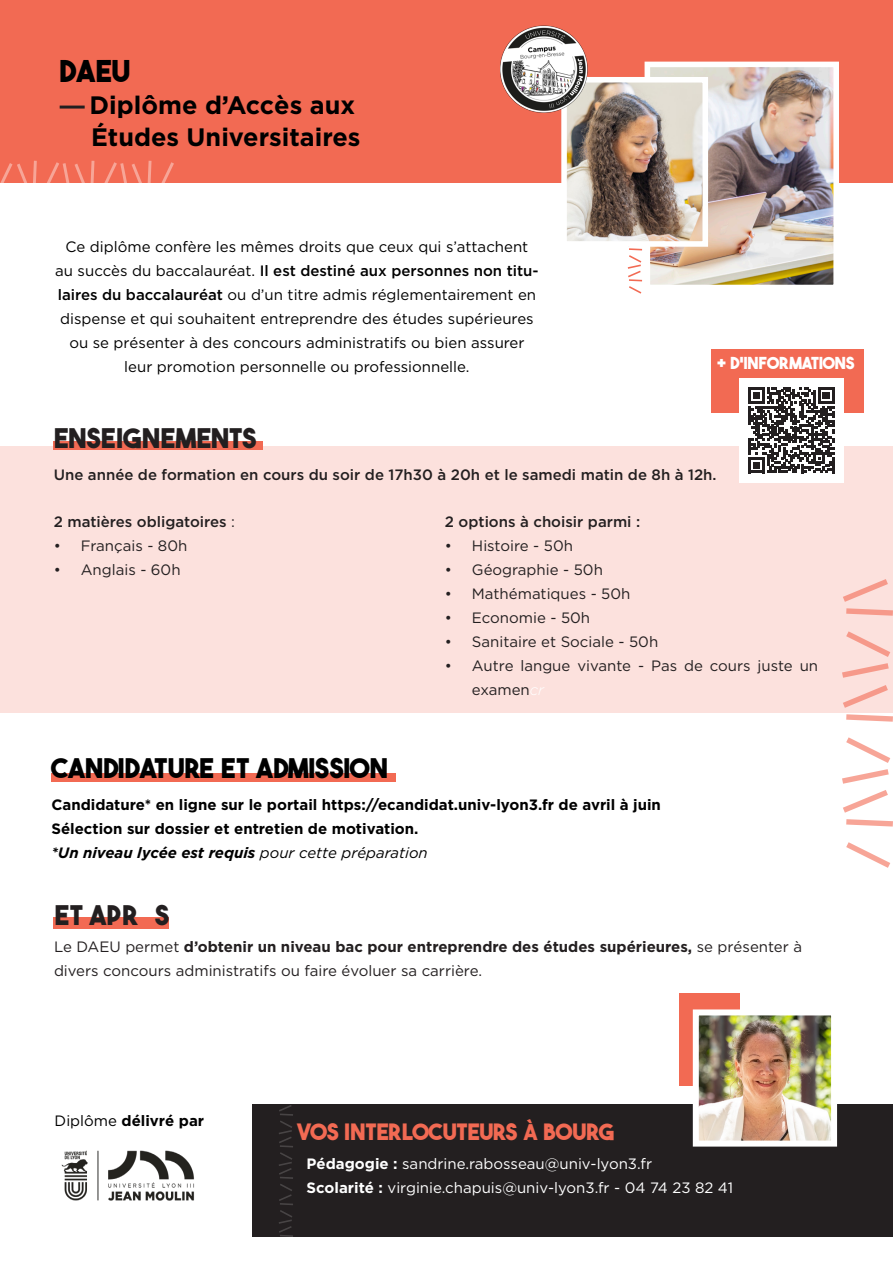
<style>
.page{position:relative;width:893px;height:1263px;background:#fff}
.page>*{position:absolute;margin:0;border:0;box-sizing:border-box;transform-origin:0 0}
.t1{font:700 30px "The Bold Font";color:#000}
.t2{font:700 27px "The Bold Font";color:#000}
.t3{font:700 27px "The Bold Font";color:#231f20}
.t4{font:700 25.2px "Gotham";color:#000}
.t5{font:700 22.5px "The Bold Font";color:#f26a53}
.t6{font:700 16.5px "The Bold Font";color:#fff}
.t7{font:15px/24px "Gotham";color:#000;text-align:center}
.t8{font:15px/24px "Gotham";color:#231f20}
.t9{font:700 15px "Gotham";color:#000}
.t10{font:500 15px "Gotham";color:#231f20}
.t11{font:15px "Gotham";color:#fff}
.t12{font:italic 700 15px "Gotham";color:#000}
.s1{font-weight:500}
.s2{font-weight:400}
.s3{font-weight:300;font-style:italic;color:#fff}
.s4{font-weight:700}
.s5{font-family:"Gotham";font-weight:900}
</style>
<div class="page">
<div style="left:0;top:446px;width:893px;height:266px;background:#fce1dd"></div>
<div style="left:0;top:0;width:893px;height:183px;background:#f26a53"></div>
<svg style="left:45px;top:161px;width:49px;height:22px"></svg>
<svg style="left:103px;top:161px;width:49px;height:22px"></svg>
<svg style="left:160px;top:162px;width:14px;height:21px"></svg>
<hr style="left:60px;top:106px;width:25px;height:3px;background:#231f20">
<svg style="left:0;top:161px;width:37px;height:22px"></svg>
<div style="left:54px;top:441px;width:209px;height:8px;background:#f26a53"></div>
<svg style="left:628px;top:248px;width:14px;height:46px"></svg>
<div style="left:252px;top:1105px;width:641px;height:132px;background:#231f20"></div>
<div style="left:679px;top:993px;width:61px;height:93px;background:#f26a53"></div>
<img style="left:700px;top:1016px;width:130px;height:123px">
<div style="left:693px;top:1009px;width:144px;height:137px;border:6px solid #fff"></div>
<img style="left:61px;top:1150px;width:133px;height:51px">
<div style="left:54px;top:918px;width:115px;height:11px;background:#f26a53"></div>
<div style="left:712px;top:349px;width:152px;height:64px;background:#f26a53"></div>
<div style="left:739px;top:378px;width:104px;height:104px;background:#fff"></div>
<hr style="left:748px;top:387px;width:3px;height:17px;background:#231f20">
<hr style="left:748px;top:406px;width:3px;height:18px;background:#231f20">
<hr style="left:748px;top:438px;width:3px;height:17px;background:#231f20">
<hr style="left:748px;top:457px;width:3px;height:16px;background:#231f20">
<svg style="left:751px;top:387px;width:83px;height:86px"></svg>
<svg style="left:279px;top:1105px;width:14px;height:132px"></svg>
<svg style="left:843px;top:579px;width:45px;height:23px"></svg>
<svg style="left:843px;top:685px;width:45px;height:23px"></svg>
<svg style="left:843px;top:790px;width:45px;height:23px"></svg>
<svg style="left:846px;top:608px;width:47px;height:8px"></svg>
<svg style="left:846px;top:714px;width:47px;height:8px"></svg>
<svg style="left:846px;top:819px;width:47px;height:7px"></svg>
<svg style="left:842px;top:663px;width:47px;height:15px"></svg>
<svg style="left:842px;top:769px;width:47px;height:15px"></svg>
<svg style="left:846px;top:631px;width:44px;height:26px"></svg>
<svg style="left:846px;top:737px;width:44px;height:26px"></svg>
<svg style="left:846px;top:842px;width:44px;height:26px"></svg>
<img style="left:652px;top:69px;width:180px;height:214px">
<div style="left:645px;top:62px;width:194px;height:228px;border:6px solid #fff"></div>
<img style="left:568px;top:84px;width:133px;height:156px">
<div style="left:561px;top:77px;width:147px;height:170px;border:6px solid #fff"></div>
<img style="left:500px;top:21px;width:98px;height:93px">
<div style="left:51px;top:773px;width:345px;height:8px;background:#f26a53"></div>
<p class="t1" style="left:59px;top:53px;width:73px">DAEU</p>
<p class="t4" style="left:90px;top:91px;width:267px">Diplôme d’Accès aux</p>
<p class="t4" style="left:91px;top:123px;width:271px">Études Universitaires</p>
<p class="t7" style="left:55px;top:234px;width:485px">Ce diplôme confère les mêmes droits que ceux qui s’attachent au succès du baccalauréat. <span class="s1">Il est destiné aux personnes non titu&shy;laires du baccalauréat</span> ou d’un titre admis réglementairement en dispense et qui souhaitent entreprendre des études supérieures ou se présenter à des concours administratifs ou bien assurer leur promotion personnelle ou professionnelle.</p>
<p class="t6" style="left:717px;top:352px;width:140px">+ D'INFORMATIONS</p>
<p class="t3" style="left:54px;top:421px;width:204px">ENSEIGNEMENTS</p>
<p class="t10" style="left:54px;top:466px;width:664px">Une année de formation en cours du soir de 17h30 à 20h et le samedi matin de 8h à 12h.</p>
<p class="t10" style="left:54px;top:513px;width:183px">2 matières obligatoires <span class="s2">:</span></p>
<p class="t8" style="left:54px;top:533px;width:135px">• Français - 80h</p>
<p class="t8" style="left:54px;top:557px;width:128px">• Anglais - 60h</p>
<p class="t10" style="left:445px;top:513px;width:197px">2 options à choisir parmi :</p>
<p class="t8" style="left:445px;top:533px;width:130px">• Histoire - 50h</p>
<p class="t8" style="left:445px;top:557px;width:159px">• Géographie - 50h</p>
<p class="t8" style="left:445px;top:581px;width:187px">• Mathématiques - 50h</p>
<p class="t8" style="left:445px;top:605px;width:147px">• Economie - 50h</p>
<p class="t8" style="left:445px;top:629px;width:215px">• Sanitaire et Sociale - 50h</p>
<p class="t8" style="left:472px;top:653px;width:348px;text-indent:-27px">• Autre langue vivante - Pas de cours juste un examen<span class="s3">cr</span></p>
<p class="t2" style="left:51px;top:751px;width:338px">CANDIDATURE ET ADMISSION</p>
<p class="t9" style="left:51px;top:796px;width:611px">Candidature* en ligne sur le portail https://ecandidat.univ-lyon3.fr de avril à juin</p>
<p class="t9" style="left:51px;top:820px;width:369px">Sélection sur dossier et entretien de motivation.</p>
<p class="t12" style="left:51px;top:844px;width:378px">*Un niveau lycée est requis <span class="s2">pour cette préparation</span></p>
<p class="t3" style="left:55px;top:898px;width:116px">ET APRÈS</p>
<p class="t8" style="left:54px;top:934px;width:750px">Le DAEU permet <span class="s4">d’obtenir un niveau bac pour entreprendre des études supérieures,</span> se présenter à divers concours administratifs ou faire évoluer sa carrière.</p>
<p class="t9" style="left:55px;top:1111px;width:151px"><span class="s2">Diplôme</span> délivré par</p>
<p class="t5" style="left:298px;top:1117px;width:318px">VOS INTERLOCUTEURS <span class="s5">À</span> BOURG</p>
<p class="t11" style="left:307px;top:1155px;width:347px"><span class="s4">Pédagogie :</span> sandrine.rabosseau@univ-lyon3.fr</p>
<p class="t11" style="left:307px;top:1179px;width:428px"><span class="s4">Scolarité :</span> virginie.chapuis@univ-lyon3.fr - 04 74 23 82 41</p>
</div>
